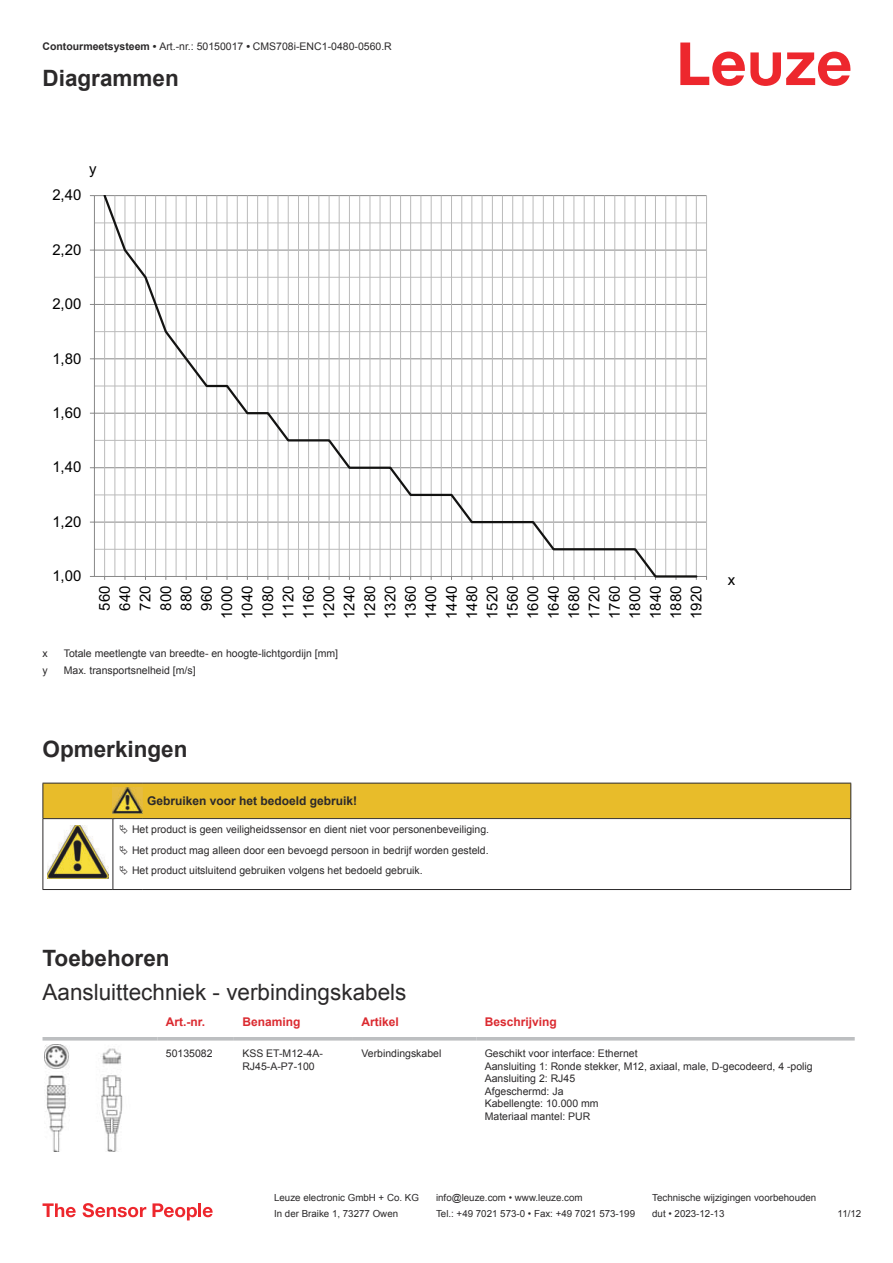
<style>
.page{position:relative;width:893px;height:1263px;background:#fff}
.page>*{position:absolute;margin:0;border:0;box-sizing:border-box;transform-origin:0 0}
.t1{font:22.5px "Arial";color:#2b292a}
.t2{font:700 22.5px "Arial";color:#2b292a}
.t3{font:15px/20.4px "Arial";color:#000;text-align:center}
.t4{font:700 12px "Arial";color:#db2a30}
.t5{font:700 12px "Arial";color:#2b292a}
.t6{font:10.5px/12.6px "Arial";color:#2b292a}
.t7{font:9.75px "Arial";color:#2b292a}
.s1{font-weight:700}
</style>
<div class="page">
<svg style="left:680px;top:43px;width:170px;height:43px"></svg>
<svg style="left:43px;top:1040px;width:812px;height:112px"></svg>
<hr style="left:43px;top:1037px;width:114px;height:3px;background:#bdbfc1">
<hr style="left:157px;top:1037px;width:77px;height:3px;background:#bdbfc1">
<hr style="left:234px;top:1037px;width:119px;height:3px;background:#bdbfc1">
<hr style="left:353px;top:1037px;width:123px;height:3px;background:#bdbfc1">
<hr style="left:476px;top:1037px;width:379px;height:3px;background:#bdbfc1">
<img style="left:45px;top:1045px;width:93px;height:106px">
<svg style="left:43px;top:1203px;width:33px;height:14px"></svg>
<svg style="left:83px;top:1203px;width:63px;height:14px"></svg>
<svg style="left:153px;top:1203px;width:44px;height:17px"></svg>
<hr style="left:198px;top:1203px;width:3px;height:14px;background:#ed272d">
<svg style="left:203px;top:1207px;width:10px;height:10px"></svg>
<hr style="left:94px;top:549px;width:612px;height:1px;background:#bbb">
<hr style="left:94px;top:494px;width:612px;height:1px;background:#bbb">
<hr style="left:94px;top:440px;width:612px;height:1px;background:#bbb">
<hr style="left:94px;top:386px;width:612px;height:1px;background:#bbb">
<hr style="left:94px;top:331px;width:612px;height:1px;background:#bbb">
<hr style="left:94px;top:277px;width:612px;height:1px;background:#bbb">
<hr style="left:94px;top:223px;width:612px;height:1px;background:#bbb">
<hr style="left:94px;top:522px;width:612px;height:1px;background:#888">
<hr style="left:94px;top:467px;width:612px;height:1px;background:#888">
<hr style="left:94px;top:413px;width:612px;height:1px;background:#888">
<hr style="left:94px;top:358px;width:612px;height:1px;background:#888">
<hr style="left:94px;top:304px;width:612px;height:1px;background:#888">
<hr style="left:94px;top:250px;width:612px;height:1px;background:#888">
<hr style="left:94px;top:195px;width:612px;height:1px;background:#888">
<hr style="left:706px;top:196px;width:1px;height:380px;background:#bbb">
<hr style="left:94px;top:196px;width:1px;height:380px;background:#888">
<hr style="left:94px;top:576px;width:612px;height:1px;background:#888">
<svg style="left:102px;top:196px;width:597px;height:381px"></svg>
<hr style="left:43px;top:889px;width:70px;height:1px;background:#2b292a">
<hr style="left:113px;top:889px;width:30px;height:1px;background:#2b292a">
<hr style="left:143px;top:889px;width:708px;height:1px;background:#2b292a">
<svg style="left:43px;top:783px;width:808px;height:106px"></svg>
<p class="t6" style="left:43px;top:41px;width:351px"><span class="s1">Contourmeetsysteem •</span> Art.-nr.: 50150017 <span class="s1">•</span> CMS708i-ENC1-0480-0560.R</p>
<h1 class="t2" style="left:43px;top:70px;width:138px">Diagrammen</h1>
<h2 class="t3" style="left:52px;top:186px;width:31px">2,40</h2>
<h2 class="t3" style="left:89px;top:160px;width:9px">y</h2>
<h2 class="t3" style="left:52px;top:241px;width:31px">2,20</h2>
<h2 class="t3" style="left:52px;top:295px;width:31px">2,00</h2>
<h2 class="t3" style="left:52px;top:350px;width:31px">1,80</h2>
<h2 class="t3" style="left:52px;top:404px;width:31px">1,60</h2>
<h2 class="t3" style="left:52px;top:458px;width:31px">1,40</h2>
<h2 class="t3" style="left:52px;top:513px;width:31px">1,20</h2>
<h2 class="t3" style="left:52px;top:567px;width:31px">1,00</h2>
<h2 class="t3" style="left:96px;top:619px;width:35px;rotate:-90deg">560<br>640<br>720<br>800<br>880<br>960<br>1000<br>1040<br>1080<br>1120<br>1160<br>1200<br>1240<br>1280<br>1320<br>1360<br>1400<br>1440<br>1480<br>1520<br>1560<br>1600<br>1640<br>1680<br>1720<br>1760<br>1800<br>1840<br>1880<br>1920</h2>
<p class="t6" style="left:43px;top:648px;width:7px">x</p>
<p class="t6" style="left:64px;top:648px;width:276px">Totale meetlengte van breedte- en hoogte-lichtgordijn [mm]</p>
<p class="t6" style="left:43px;top:665px;width:7px">y</p>
<p class="t6" style="left:64px;top:665px;width:133px">Max. transportsnelheid [m/s]</p>
<h1 class="t2" style="left:43px;top:740px;width:147px">Opmerkingen</h1>
<p class="t5" style="left:147px;top:796px;width:212px">Gebruiken voor het bedoeld gebruik!</p>
<p class="t6" style="left:132px;top:820px;width:359px;line-height:20.2px;text-align:justify">Het product is geen veiligheidssensor en dient niet voor personenbeveiliging.<br>Het product mag alleen door een bevoegd persoon in bedrijf worden gesteld.<br>Het product uitsluitend gebruiken volgens het bedoeld gebruik.</p>
<h2 class="t3" style="left:728px;top:571px;width:9px">x</h2>
<h1 class="t2" style="left:43px;top:950px;width:129px">Toebehoren</h1>
<h1 class="t1" style="left:43px;top:983px;width:365px">Aansluittechniek - verbindingskabels</h1>
<p class="t4" style="left:166px;top:1017px;width:41px">Art.-nr.</p>
<p class="t4" style="left:242px;top:1017px;width:60px">Benaming</p>
<p class="t4" style="left:361px;top:1017px;width:39px">Artikel</p>
<p class="t4" style="left:485px;top:1017px;width:74px">Beschrijving</p>
<p class="t6" style="left:166px;top:1048px;width:48px">50135082</p>
<p class="t6" style="left:242px;top:1048px;width:82px">KSS ET-M12-4A-<br>RJ45-A-P7-100</p>
<p class="t6" style="left:361px;top:1048px;width:81px">Verbindingskabel</p>
<p class="t6" style="left:485px;top:1048px;width:329px">Geschikt voor interface: Ethernet<br>Aansluiting 1: Ronde stekker, M12, axiaal, male, D-gecodeerd, 4 -polig<br>Aansluiting 2: RJ45<br>Afgeschermd: Ja<br>Kabellengte: 10.000 mm<br>Materiaal mantel: PUR</p>
<p class="t7" style="left:274px;top:1194px;width:146px">Leuze electronic GmbH + Co. KG</p>
<p class="t7" style="left:436px;top:1194px;width:148px">info@leuze.com • www.leuze.com</p>
<p class="t7" style="left:652px;top:1194px;width:166px">Technische wijzigingen voorbehouden</p>
<p class="t7" style="left:274px;top:1210px;width:126px">In der Braike 1, 73277 Owen</p>
<p class="t7" style="left:436px;top:1210px;width:201px">Tel.: +49 7021 573-0 • Fax: +49 7021 573-199</p>
<p class="t7" style="left:652px;top:1210px;width:74px">dut • 2023-12-13</p>
<p class="t7" style="left:838px;top:1210px;width:25px">11 /12</p>
</div>
